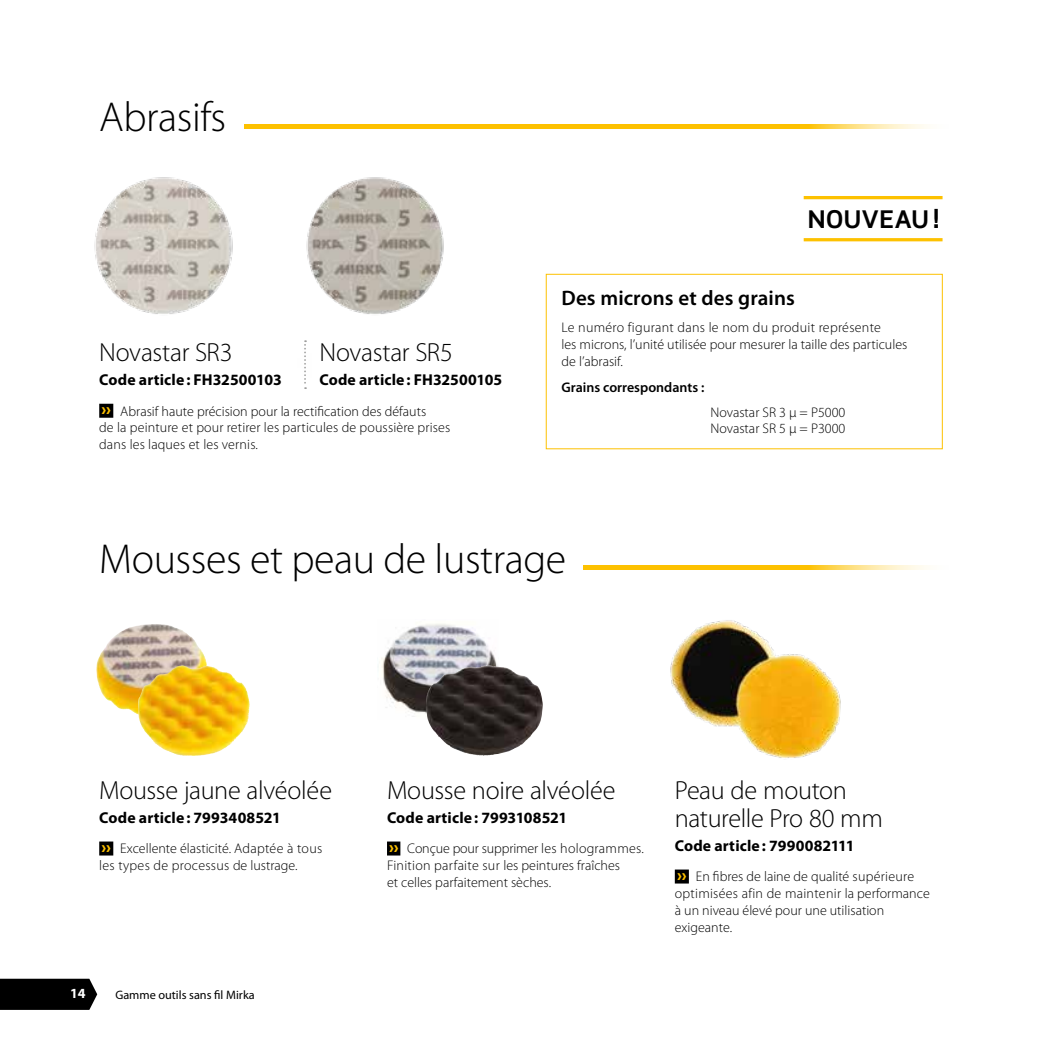
<style>
.page{position:relative;width:1042px;height:1042px;background:#fff}
.page>*{position:absolute;margin:0;border:0;box-sizing:border-box;transform-origin:0 0}
.t1{font:300 42px "Myriad Pro";letter-spacing:-.01em;color:#000}
.t2{font:300 26.25px/28px "Myriad Pro";letter-spacing:-.01em;color:#000}
.t3{font:700 24.5px "Scene Pro";letter-spacing:.02em;color:#000}
.t4{font:600 21px "Myriad Pro";letter-spacing:.005em;color:#000}
.t5{font:700 15.75px "Myriad Pro";letter-spacing:.01em;color:#000}
.t6{font:300 14px/16.8px "Myriad Pro";color:#000}
.t7{font:600 14px "Myriad Pro";color:#000}
.t8{font:700 14px "Myriad Pro";color:#fff}
.t9{font:12.25px "Myriad Pro";color:#000}
.s1{font-weight:900;font-size:17.5px;color:#fdc100}
</style>
<div class="page">
<svg style="left:583px;top:565px;width:344px;height:5px;background:#fdcd33"></svg>
<img style="left:94px;top:177px;width:139px;height:137px">
<img style="left:306px;top:177px;width:138px;height:137px">
<div style="left:99px;top:841px;width:14px;height:14px;background:#000"></div>
<div style="left:387px;top:841px;width:13px;height:14px;background:#000"></div>
<div style="left:675px;top:869px;width:14px;height:14px;background:#000"></div>
<div style="left:546px;top:274px;width:397px;height:175px;border:1px solid #fdc100"></div>
<img style="left:96px;top:624px;width:60px;height:85px">
<img style="left:138px;top:665px;width:44px;height:87px">
<img style="left:381px;top:623px;width:116px;height:94px">
<img style="left:425px;top:665px;width:118px;height:91px">
<img style="left:670px;top:620px;width:171px;height:138px">
<svg style="left:244px;top:124px;width:683px;height:5px;background:#fdc719"></svg>
<div style="left:99px;top:404px;width:14px;height:14px;background:#000"></div>
<svg style="left:304px;top:340px;width:2px;height:49px"></svg>
<hr style="left:803px;top:238px;width:139px;height:3px;background:#fdc100">
<hr style="left:803px;top:196px;width:139px;height:3px;background:#fdc100">
<svg style="left:0;top:978px;width:97px;height:32px;background:#101010"></svg>
<h1 class="t1" style="left:99px;top:94px;width:128px">Abrasifs</h1>
<h2 class="t2" style="left:99px;top:338px;width:135px">Novastar SR3</h2>
<p class="t5" style="left:99px;top:369px;width:184px">Code article: FH32500103</p>
<h2 class="t2" style="left:319px;top:338px;width:135px">Novastar SR5</h2>
<p class="t5" style="left:319px;top:369px;width:184px">Code article: FH32500105</p>
<p class="t6" style="left:99px;top:403px;width:353px"><span class="s1">››</span> Abrasif haute précision pour la rectification des défauts<br>de la peinture et pour retirer les particules de poussière prises dans les laques et les vernis.</p>
<h3 class="t3" style="left:808px;top:203px;width:134px">NOUVEAU !</h3>
<h3 class="t4" style="left:561px;top:287px;width:235px">Des microns et des grains</h3>
<p class="t6" style="left:561px;top:319px;width:347px">Le numéro figurant dans le nom du produit représente<br>les microns, l’unité utilisée pour mesurer la taille des particules de l’abrasif.</p>
<p class="t7" style="left:561px;top:380px;width:144px">Grains correspondants :</p>
<p class="t6" style="left:710px;top:404px;width:136px">Novastar SR 3 µ = P5000<br>Novastar SR 5 µ = P3000</p>
<h1 class="t1" style="left:99px;top:535px;width:468px">Mousses et peau de lustrage</h1>
<h2 class="t2" style="left:99px;top:776px;width:234px">Mousse jaune alvéolée</h2>
<p class="t5" style="left:99px;top:807px;width:183px">Code article: 7993408521</p>
<p class="t6" style="left:99px;top:840px;width:225px"><span class="s1">››</span> Excellente élasticité. Adaptée à tous les types de processus de lustrage.</p>
<p class="t8" style="left:70px;top:984px;width:17px">14</p>
<p class="t9" style="left:115px;top:988px;width:141px">Gamme outils sans fil Mirka</p>
<h2 class="t2" style="left:387px;top:776px;width:230px">Mousse noire alvéolée</h2>
<p class="t5" style="left:387px;top:807px;width:182px">Code article: 7993108521</p>
<p class="t6" style="left:387px;top:840px;width:258px"><span class="s1">››</span> Conçue pour supprimer les hologrammes.<br>Finition parfaite sur les peintures fraîches<br>et celles parfaitement sèches.</p>
<h2 class="t2" style="left:675px;top:776px;width:209px">Peau de mouton naturelle Pro 80 mm</h2>
<p class="t5" style="left:675px;top:835px;width:181px">Code article: 7990082111</p>
<p class="t6" style="left:675px;top:868px;width:256px"><span class="s1">››</span> En fibres de laine de qualité supérieure optimisées afin de maintenir la performance à un niveau élevé pour une utilisation exigeante.</p>
</div>
